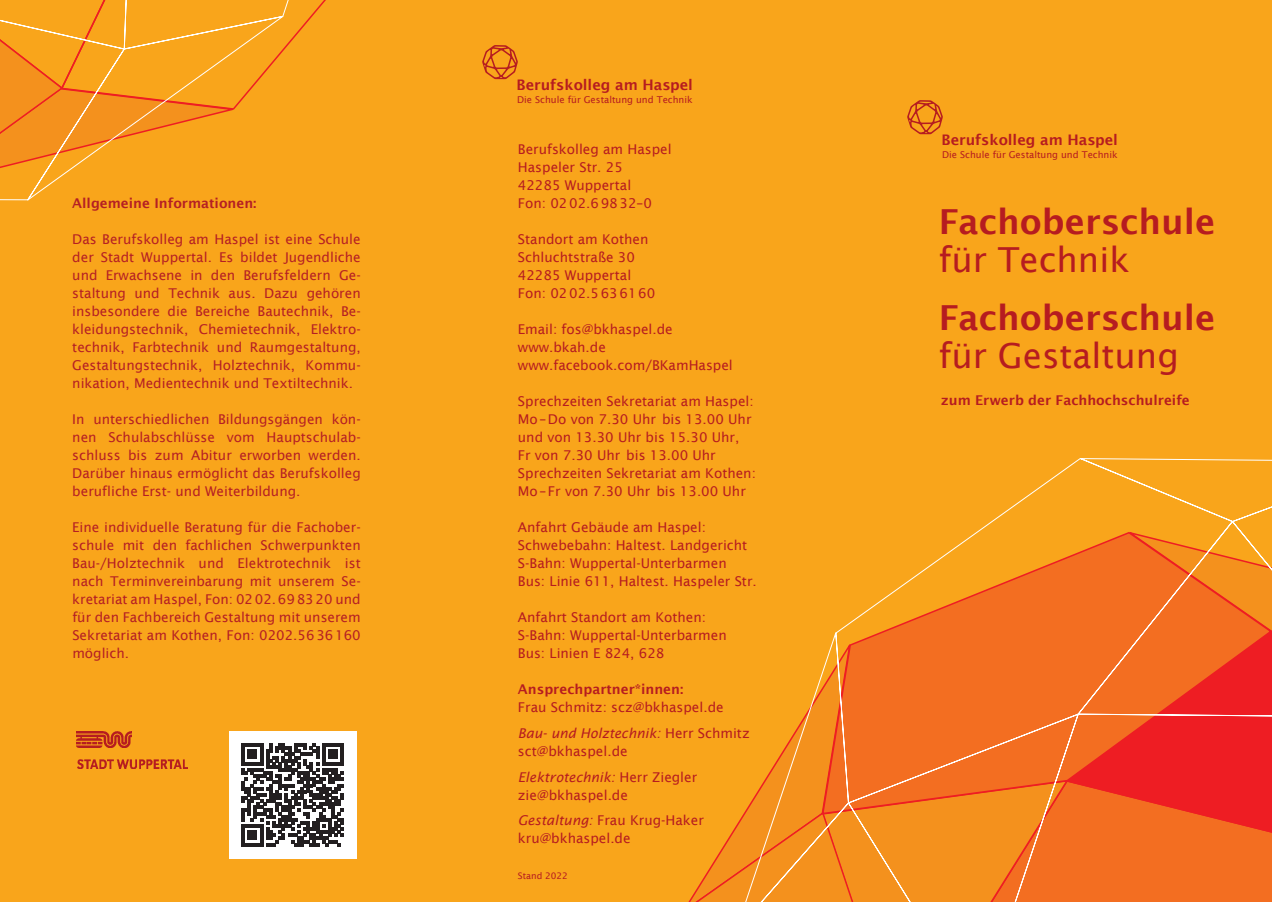
<style>
.page{position:relative;width:1272px;height:902px;background:#fff}
.page>*{position:absolute;margin:0;border:0;box-sizing:border-box;transform-origin:0 0}
.t1{font:600 34.5px "Lucida Sans";color:#b61c20}
.t2{font:34.5px "Lucida Sans";color:#b61c20}
.t3{font:600 14.55px "Lucida Sans";letter-spacing:-.005em;color:#b61c20}
.t4{font:13.5px/18px "Lucida Sans";color:#b51f24;text-align:justify}
.t5{font:13.5px/18px "Lucida Sans";color:#b61c20}
.t6{font:600 13.5px "Lucida Sans";color:#b61c20}
.t7{font:600 13.5px "Lucida Sans";color:#b51f24}
.t8{font:9.45px "Lucida Sans";color:#b61c20}
.t9{font:9px "Lucida Sans";color:#b61c20}
.s1{font-style:italic}
</style>
<div class="page">
<div style="left:0;top:0;width:1271px;height:901px;background:#f9a51b"></div>
<svg style="left:678px;top:529px;width:57px;height:372px;background:#f8a21b"></svg>
<div style="left:379px;top:0;width:49px;height:187px;background:#f9a51b"></div>
<svg style="left:735px;top:457px;width:536px;height:444px;background:#f47f21"></svg>
<svg style="left:0;top:0;width:379px;height:203px;background:#f8a11e"></svg>
<svg style="left:907px;top:100px;width:35px;height:34px"></svg>
<img style="left:77px;top:731px;width:54px;height:16px">
<img style="left:77px;top:759px;width:110px;height:9px">
<svg style="left:482px;top:45px;width:36px;height:34px"></svg>
<div style="left:229px;top:731px;width:127px;height:127px;background:#fff"></div>
<svg style="left:241px;top:743px;width:103px;height:103px"></svg>
<p class="t7" style="left:72px;top:195px;width:186px">Allgemeine Informationen:</p>
<p class="t4" style="left:72px;top:230px;width:290px">Das Berufskolleg am Haspel ist eine Schule der Stadt Wuppertal. Es bildet Jugendliche und Erwachsene in den Berufsfeldern Ge&shy;staltung und Technik aus. Dazu gehören insbesondere die Bereiche Bautechnik, Be&shy;kleidungstechnik, Chemietechnik, Elektro&shy;technik, Farbtechnik und Raumgestaltung, Gestaltungstechnik, Holztechnik, Kommu&shy;nikation, Medientechnik und Textiltechnik.</p>
<p class="t4" style="left:72px;top:410px;width:290px">In unterschiedlichen Bildungsgängen kön&shy;nen Schulabschlüsse vom Hauptschulab&shy;schluss bis zum Abitur erworben werden.<br>Darüber hinaus ermöglicht das Berufskolleg berufliche Erst- und Weiterbildung.</p>
<p class="t4" style="left:72px;top:518px;width:290px">Eine individuelle Beratung für die Fachober&shy;schule mit den fachlichen Schwerpunkten Bau-/Holztechnik und Elektrotechnik ist nach Terminvereinbarung mit unserem Se&shy;kretariat am Haspel, Fon: 0202.698320 und für den Fachbereich Gestaltung mit unserem Sekretariat am Kothen, Fon: 0202.5636160 möglich.</p>
<p class="t3" style="left:516px;top:76px;width:178px">Berufskolleg am Haspel</p>
<p class="t8" style="left:517px;top:94px;width:177px">Die Schule für Gestaltung und Technik</p>
<p class="t5" style="left:518px;top:140px;width:155px">Berufskolleg am Haspel<br>Haspeler Str. 25<br>42285 Wuppertal<br>Fon: 0202.69832–0</p>
<p class="t5" style="left:518px;top:230px;width:139px">Standort am Kothen<br>Schluchtstraße 30<br>42285 Wuppertal<br>Fon: 0202.5636160</p>
<p class="t5" style="left:518px;top:320px;width:216px">Email: fos@bkhaspel.de www.bkah.de www.facebook.com/BKamHaspel</p>
<p class="t5" style="left:518px;top:392px;width:239px">Sprechzeiten Sekretariat am Haspel:<br>Mo–Do von 7.30 Uhr bis 13.00 Uhr und von 13.30 Uhr bis 15.30 Uhr,<br>Fr von 7.30 Uhr bis 13.00 Uhr<br>Sprechzeiten Sekretariat am Kothen:<br>Mo–Fr von 7.30 Uhr bis 13.00 Uhr</p>
<p class="t5" style="left:518px;top:518px;width:240px">Anfahrt Gebäude am Haspel:<br>Schwebebahn: Haltest. Landgericht S-Bahn: Wuppertal-Unterbarmen Bus: Linie 611, Haltest. Haspeler Str.</p>
<p class="t5" style="left:518px;top:608px;width:210px">Anfahrt Standort am Kothen:<br>S-Bahn: Wuppertal-Unterbarmen<br>Bus: Linien E 824, 628</p>
<p class="t6" style="left:518px;top:681px;width:167px">Ansprechpartner*innen:</p>
<p class="t5" style="left:518px;top:694px;width:233px;line-height:25.5px">Frau Schmitz: scz@bkhaspel.de<br><span class="s1">Bau- und Holztechnik:</span> Herr Schmitz</p>
<p class="t5" style="left:518px;top:738px;width:181px;line-height:25.5px">sct@bkhaspel.de<br><span class="s1">Elektrotechnik:</span> Herr Ziegler</p>
<p class="t5" style="left:518px;top:781px;width:187px;line-height:25.5px">zie@bkhaspel.de<br><span class="s1">Gestaltung:</span> Frau Krug-Haker</p>
<p class="t5" style="left:518px;top:829px;width:114px">kru@bkhaspel.de</p>
<p class="t9" style="left:518px;top:870px;width:52px">Stand 2022</p>
<p class="t3" style="left:941px;top:131px;width:178px">Berufskolleg am Haspel</p>
<p class="t8" style="left:942px;top:149px;width:177px">Die Schule für Gestaltung und Technik</p>
<h1 class="t1" style="left:938px;top:202px;width:278px">Fachoberschule</h1>
<h1 class="t2" style="left:938px;top:240px;width:192px">für Technik</h1>
<h1 class="t1" style="left:938px;top:298px;width:278px">Fachoberschule</h1>
<h1 class="t2" style="left:938px;top:336px;width:242px">für Gestaltung</h1>
<p class="t6" style="left:940px;top:393px;width:250px">zum Erwerb der Fachhochschulreife</p>
</div>
